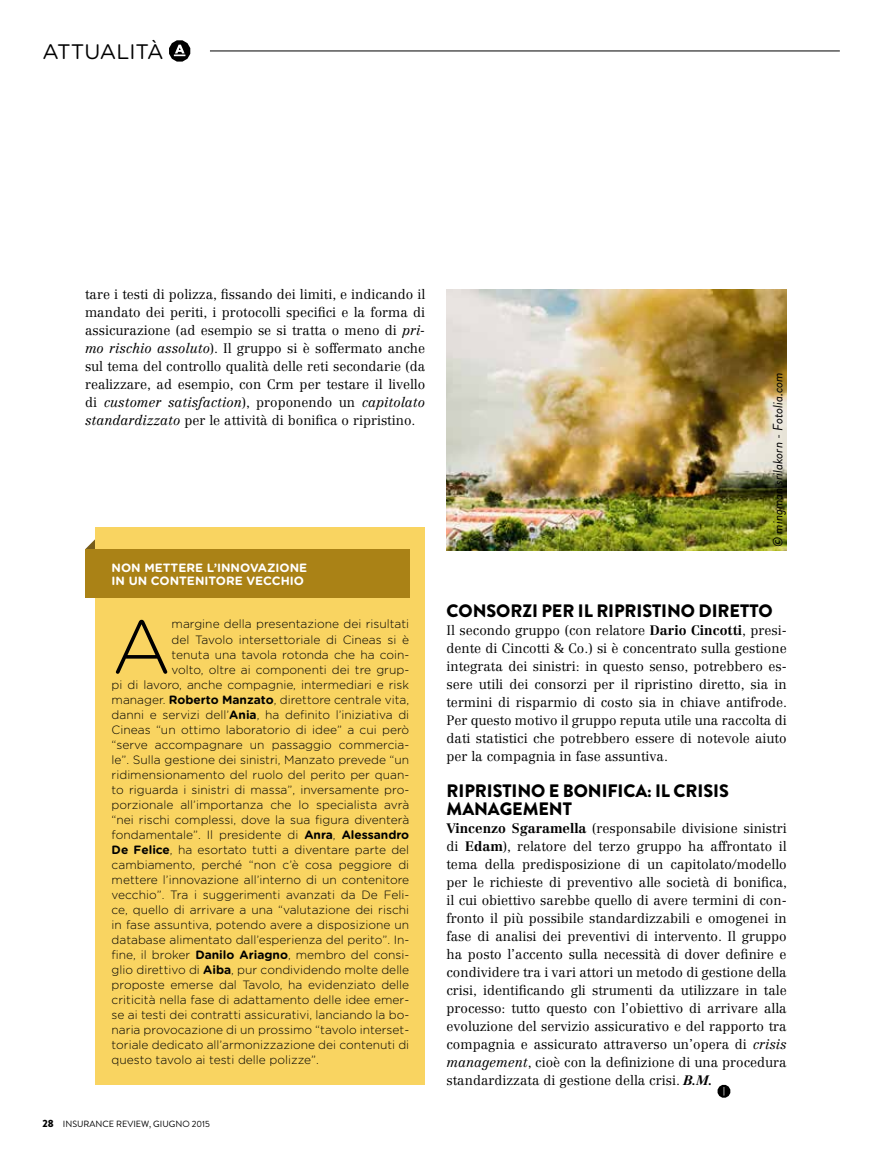
<style>
.page{position:relative;width:893px;height:1170px;background:#fff}
.page>*{position:absolute;margin:0;border:0;box-sizing:border-box;transform-origin:0 0}
.t1{font:300 75.9px "Gotham Rounded";color:#000}
.t2{font:21px "Gotham Rounded";color:#000}
.t3{font:900 18px/18px "Brandon Grotesque";letter-spacing:-.005em;color:#000}
.t4{font:300 13.5px/18px "Centennial LT Std";color:#000;text-align:justify}
.t5{font:italic 13.5px "Brandon Grotesque";color:#000}
.t6{font:300 12px "Gotham Rounded";color:#000}
.t7{font:700 12px/13.5px "Gotham Rounded";color:#fff}
.t8{font:9px "Brandon Grotesque";color:#000}
.s1{font-style:italic}
.s2{font-weight:700}
.s3{font-weight:900;font-size:10.5px}
.s4{font-weight:700;font-style:italic}
</style>
<div class="page">
<svg style="left:718px;top:1084px;width:12px;height:13px"></svg>
<img style="left:446px;top:289px;width:341px;height:261px">
<svg style="left:169px;top:40px;width:21px;height:22px"></svg>
<hr style="left:210px;top:51px;width:630px;height:1px;background:#000">
<svg style="left:85px;top:538px;width:11px;height:11px"></svg>
<div style="left:96px;top:528px;width:329px;height:556px;background:#f9d461"></div>
<div style="left:85px;top:549px;width:324px;height:48px;background:#aa8216"></div>
<h2 class="t2" style="left:43px;top:37px;width:123px">ATTUALITÀ</h2>
<p class="t4" style="left:85px;top:285px;width:342px">tare i testi di polizza, fissando dei limiti, e indicando il mandato dei periti, i protocolli specifici e la forma di assicurazione (ad esempio se si tratta o meno di <span class="s1">pri&shy;mo rischio assoluto</span>). Il gruppo si è soffermato anche sul tema del controllo qualità delle reti secondarie (da realizzare, ad esempio, con Crm per testare il livello di <span class="s1">customer satisfaction</span>), proponendo un <span class="s1">capitolato standardizzato</span> per le attività di bonifica o ripristino.</p>
<p class="t7" style="left:112px;top:560px;width:197px">NON METTERE L’INNOVAZIONE<br>IN UN CONTENITORE VECCHIO</p>
<h1 class="t1" style="left:112px;top:596px;width:61px">A</h1>
<p class="t6" style="left:172px;top:616px;width:239px">margine della presentazione dei risultati</p>
<p class="t6" style="left:172px;top:631px;width:239px">del Tavolo intersettoriale di Cineas si è</p>
<p class="t6" style="left:172px;top:646px;width:239px">tenuta una tavola rotonda che ha coin-</p>
<p class="t6" style="left:172px;top:661px;width:239px">volto, oltre ai componenti dei tre grup-</p>
<p class="t6" style="left:112px;top:676px;width:299px">pi di lavoro, anche compagnie, intermediari e risk</p>
<p class="t6" style="left:112px;top:691px;width:299px">manager. <span class="s2">Roberto Manzato</span>, direttore centrale vita,</p>
<p class="t6" style="left:112px;top:706px;width:299px">danni e servizi dell’<span class="s2">Ania</span>, ha definito l’iniziativa di</p>
<p class="t6" style="left:112px;top:721px;width:299px">Cineas “un ottimo laboratorio di idee” a cui però</p>
<p class="t6" style="left:112px;top:736px;width:299px">“serve accompagnare un passaggio commercia-</p>
<p class="t6" style="left:112px;top:751px;width:299px">le”. Sulla gestione dei sinistri, Manzato prevede “un</p>
<p class="t6" style="left:112px;top:766px;width:299px">ridimensionamento del ruolo del perito per quan-</p>
<p class="t6" style="left:112px;top:781px;width:299px">to riguarda i sinistri di massa”, inversamente pro-</p>
<p class="t6" style="left:112px;top:796px;width:299px">porzionale all’importanza che lo specialista avrà</p>
<p class="t6" style="left:112px;top:811px;width:299px">“nei rischi complessi, dove la sua figura diventerà</p>
<p class="t6" style="left:112px;top:826px;width:299px">fondamentale”. Il presidente di <span class="s2">Anra</span>, <span class="s2">Alessandro</span></p>
<p class="t6" style="left:112px;top:841px;width:299px"><span class="s2">De Felice</span>, ha esortato tutti a diventare parte del</p>
<p class="t6" style="left:112px;top:856px;width:299px">cambiamento, perché “non c’è cosa peggiore di</p>
<p class="t6" style="left:112px;top:871px;width:299px">mettere l’innovazione all’interno di un contenitore</p>
<p class="t6" style="left:112px;top:886px;width:299px">vecchio”. Tra i suggerimenti avanzati da De Feli-</p>
<p class="t6" style="left:112px;top:901px;width:299px">ce, quello di arrivare a una “valutazione dei rischi</p>
<p class="t6" style="left:112px;top:916px;width:299px">in fase assuntiva, potendo avere a disposizione un</p>
<p class="t6" style="left:112px;top:931px;width:299px">database alimentato dall’esperienza del perito”. In-</p>
<p class="t6" style="left:112px;top:946px;width:299px">fine, il broker <span class="s2">Danilo Ariagno</span>, membro del consi-</p>
<p class="t6" style="left:112px;top:961px;width:299px">glio direttivo di <span class="s2">Aiba</span>, pur condividendo molte delle</p>
<p class="t6" style="left:112px;top:976px;width:299px">proposte emerse dal Tavolo, ha evidenziato delle</p>
<p class="t6" style="left:112px;top:991px;width:299px">criticità nella fase di adattamento delle idee emer-</p>
<p class="t6" style="left:112px;top:1006px;width:299px">se ai testi dei contratti assicurativi, lanciando la bo-</p>
<p class="t6" style="left:112px;top:1021px;width:299px">naria provocazione di un prossimo “tavolo interset-</p>
<p class="t6" style="left:112px;top:1036px;width:299px">toriale dedicato all’armonizzazione dei contenuti di</p>
<p class="t6" style="left:112px;top:1051px;width:209px">questo tavolo ai testi delle polizze”.</p>
<p class="t8" style="left:43px;top:1117px;width:169px"><span class="s3">28</span> INSURANCE REVIEW, GIUGNO 2015</p>
<p class="t5" style="left:768px;top:547px;width:176px;rotate:-90deg">© mingman srilakorn - Fotolia.com</p>
<h3 class="t3" style="left:447px;top:601px;width:327px">CONSORZI PER IL RIPRISTINO DIRETTO</h3>
<p class="t4" style="left:446px;top:621px;width:342px">Il secondo gruppo (con relatore <span class="s2">Dario Cincotti</span>, presi&shy;dente di Cincotti &amp; Co.) si è concentrato sulla gestione integrata dei sinistri: in questo senso, potrebbero es&shy;sere utili dei consorzi per il ripristino diretto, sia in termini di risparmio di costo sia in chiave antifrode.<br>Per questo motivo il gruppo reputa utile una raccolta di dati statistici che potrebbero essere di notevole aiuto per la compagnia in fase assuntiva.</p>
<h3 class="t3" style="left:447px;top:781px;width:284px">RIPRISTINO E BONIFICA: IL CRISIS<br>MANAGEMENT</h3>
<p class="t4" style="left:446px;top:819px;width:342px"><span class="s2">Vincenzo Sgaramella</span> (responsabile divisione sinistri di <span class="s2">Edam</span>), relatore del terzo gruppo ha affrontato il tema della predisposizione di un capitolato/modello per le richieste di preventivo alle società di bonifica, il cui obiettivo sarebbe quello di avere termini di con&shy;fronto il più possibile standardizzabili e omogenei in fase di analisi dei preventivi di intervento. Il gruppo ha posto l’accento sulla necessità di dover definire e condividere tra i vari attori un metodo di gestione della crisi, identificando gli strumenti da utilizzare in tale processo: tutto questo con l’obiettivo di arrivare alla evoluzione del servizio assicurativo e del rapporto tra compagnia e assicurato attraverso un’opera di <span class="s1">crisis management</span>, cioè con la definizione di una procedura standardizzata di gestione della crisi. <span class="s4">B.M.</span></p>
</div>
